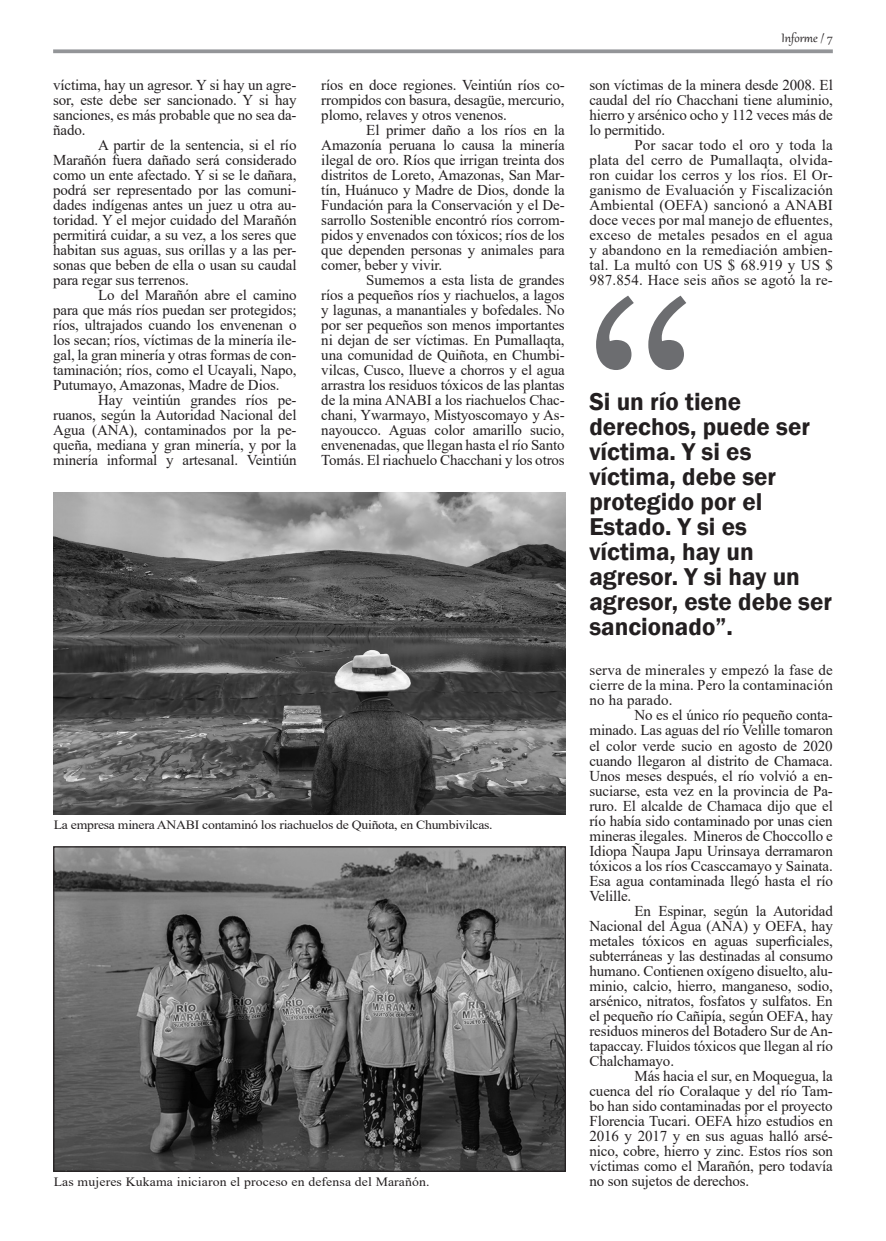
<style>
.page{position:relative;width:886px;height:1241px;background:#fff}
.page>*{position:absolute;margin:0;border:0;box-sizing:border-box;transform-origin:0 0}
.t1{font:250px "Century Schlbk Cyrillic BT";color:#6c6d70}
.t2{font:600 25px/25px "Franklin Gothic";color:#231f20}
.t3{font:15px/15px "Times New Roman";letter-spacing:-.01em;color:#231f20;text-align:justify}
.t4{font:15px "Gabriola";color:#231f20}
.t5{font:12.62px "Times New Roman";letter-spacing:-.02em;color:#231f20;scale:1.08 1}
.t6{font:12.62px "Times New Roman";letter-spacing:.01em;color:#231f20;scale:1.08 1}
</style>
<div class="page">
<svg style="left:53px;top:49px;width:780px;height:4px;background:#9ea0a3"></svg>
<img style="left:55px;top:848px;width:509px;height:321px">
<div style="left:53px;top:846px;width:513px;height:325px;border:1px solid #231f20"></div>
<img style="left:54px;top:492px;width:511px;height:322px">
<p class="t3" style="left:53px;top:77px;width:245px">víctima, hay un agresor. Y si hay un agre&shy;sor, este debe ser sancionado. Y si hay sanciones, es más probable que no sea da&shy;ñado.</p>
<p class="t3" style="left:53px;top:137px;width:245px;text-indent:45px">A partir de la sentencia, si el río Marañón fuera dañado será considerado como un ente afectado. Y si se le dañara, podrá ser representado por las comuni&shy;dades indígenas antes un juez u otra au&shy;toridad. Y el mejor cuidado del Marañón permitirá cuidar, a su vez, a los seres que habitan sus aguas, sus orillas y a las per&shy;sonas que beben de ella o usan su caudal para regar sus terrenos.</p>
<p class="t3" style="left:53px;top:287px;width:245px;text-indent:45px">Lo del Marañón abre el camino para que más ríos puedan ser protegidos; ríos, ultrajados cuando los envenenan o los secan; ríos, víctimas de la minería ile&shy;gal, la gran minería y otras formas de con&shy;taminación; ríos, como el Ucayali, Napo, Putumayo, Amazonas, Madre de Dios.</p>
<p class="t3" style="left:53px;top:392px;width:245px;text-indent:45px">Hay veintiún grandes ríos pe&shy;ruanos, según la Autoridad Nacional del Agua (ANA), contaminados por la pe&shy;queña, mediana y gran minería, y por la minería informal y artesanal. Veintiún</p>
<p class="t3" style="left:321px;top:77px;width:245px">ríos en doce regiones. Veintiún ríos co&shy;rrompidos con basura, desagüe, mercurio, plomo, relaves y otros venenos.</p>
<p class="t3" style="left:321px;top:122px;width:245px;text-indent:45px">El primer daño a los ríos en la Amazonía peruana lo causa la minería ilegal de oro. Ríos que irrigan treinta dos distritos de Loreto, Amazonas, San Mar&shy;tín, Huánuco y Madre de Dios, donde la Fundación para la Conservación y el De&shy;sarrollo Sostenible encontró ríos corrom&shy;pidos y envenados con tóxicos; ríos de los que dependen personas y animales para comer, beber y vivir.</p>
<p class="t3" style="left:321px;top:272px;width:245px;text-indent:45px">Sumemos a esta lista de grandes ríos a pequeños ríos y riachuelos, a lagos y lagunas, a manantiales y bofedales. No por ser pequeños son menos importantes ni dejan de ser víctimas. En Pumallaqta, una comunidad de Quiñota, en Chumbi&shy;vilcas, Cusco, llueve a chorros y el agua arrastra los residuos tóxicos de las plantas de la mina ANABI a los riachuelos Chac&shy;chani, Ywarmayo, Mistyoscomayo y As&shy;nayoucco. Aguas color amarillo sucio, envenenadas, que llegan hasta el río Santo Tomás. El riachuelo Chacchani y los otros</p>
<p class="t5" style="left:54px;top:815px;width:408px">La empresa minera ANABI contaminó los riachuelos de Quiñota, en Chumbivilcas.</p>
<p class="t6" style="left:54px;top:1172px;width:350px">Las mujeres Kukama iniciaron el proceso en defensa del Marañón.</p>
<p class="t4" style="left:781px;top:28px;width:53px">Informe / 7</p>
<p class="t3" style="left:589px;top:77px;width:245px">son víctimas de la minera desde 2008. El caudal del río Chacchani tiene aluminio, hierro y arsénico ocho y 112 veces más de lo permitido.</p>
<p class="t3" style="left:589px;top:137px;width:245px;text-indent:45px">Por sacar todo el oro y toda la plata del cerro de Pumallaqta, olvida&shy;ron cuidar los cerros y los ríos. El Or&shy;ganismo de Evaluación y Fiscalización Ambiental (OEFA) sancionó a ANABI doce veces por mal manejo de efluentes, exceso de metales pesados en el agua y abandono en la remediación ambien&shy;tal. La multó con US $ 68.919 y US $ 987.854. Hace seis años se agotó la re-</p>
<p class="t1" style="left:577px;top:238px;width:128px">“</p>
<p class="t2" style="left:589px;top:389px;width:153px">Si un río tiene</p>
<p class="t2" style="left:589px;top:414px;width:222px">derechos, puede ser víctima. Y si es</p>
<p class="t2" style="left:589px;top:464px;width:188px">víctima, debe ser</p>
<p class="t2" style="left:589px;top:489px;width:174px">protegido por el</p>
<p class="t2" style="left:589px;top:514px;width:159px">Estado. Y si es</p>
<p class="t2" style="left:589px;top:539px;width:166px">víctima, hay un</p>
<p class="t2" style="left:589px;top:564px;width:244px">agresor. Y si hay un agresor, este debe ser sancionado”.</p>
<p class="t3" style="left:589px;top:662px;width:245px">serva de minerales y empezó la fase de cierre de la mina. Pero la contaminación no ha parado.</p>
<p class="t3" style="left:589px;top:707px;width:245px;text-indent:45px">No es el único río pequeño conta&shy;minado. Las aguas del río Velille tomaron el color verde sucio en agosto de 2020 cuando llegaron al distrito de Chamaca.<br>Unos meses después, el río volvió a en&shy;suciarse, esta vez en la provincia de Pa&shy;ruro. El alcalde de Chamaca dijo que el río había sido contaminado por unas cien mineras ilegales. Mineros de Choccollo e Idiopa Ñaupa Japu Urinsaya derramaron tóxicos a los ríos Ccasccamayo y Sainata.<br>Esa agua contaminada llegó hasta el río Velille.</p>
<p class="t3" style="left:589px;top:902px;width:245px;text-indent:45px">En Espinar, según la Autoridad Nacional del Agua (ANA) y OEFA, hay metales tóxicos en aguas superficiales, subterráneas y las destinadas al consumo humano. Contienen oxígeno disuelto, alu&shy;minio, calcio, hierro, manganeso, sodio, arsénico, nitratos, fosfatos y sulfatos. En el pequeño río Cañipía, según OEFA, hay residuos mineros del Botadero Sur de An&shy;tapaccay. Fluidos tóxicos que llegan al río Chalchamayo.</p>
<p class="t3" style="left:589px;top:1067px;width:245px;text-indent:45px">Más hacia el sur, en Moquegua, la cuenca del río Coralaque y del río Tam&shy;bo han sido contaminadas por el proyecto Florencia Tucari. OEFA hizo estudios en 2016 y 2017 y en sus aguas halló arsé&shy;nico, cobre, hierro y zinc. Estos ríos son víctimas como el Marañón, pero todavía no son sujetos de derechos.</p>
</div>
